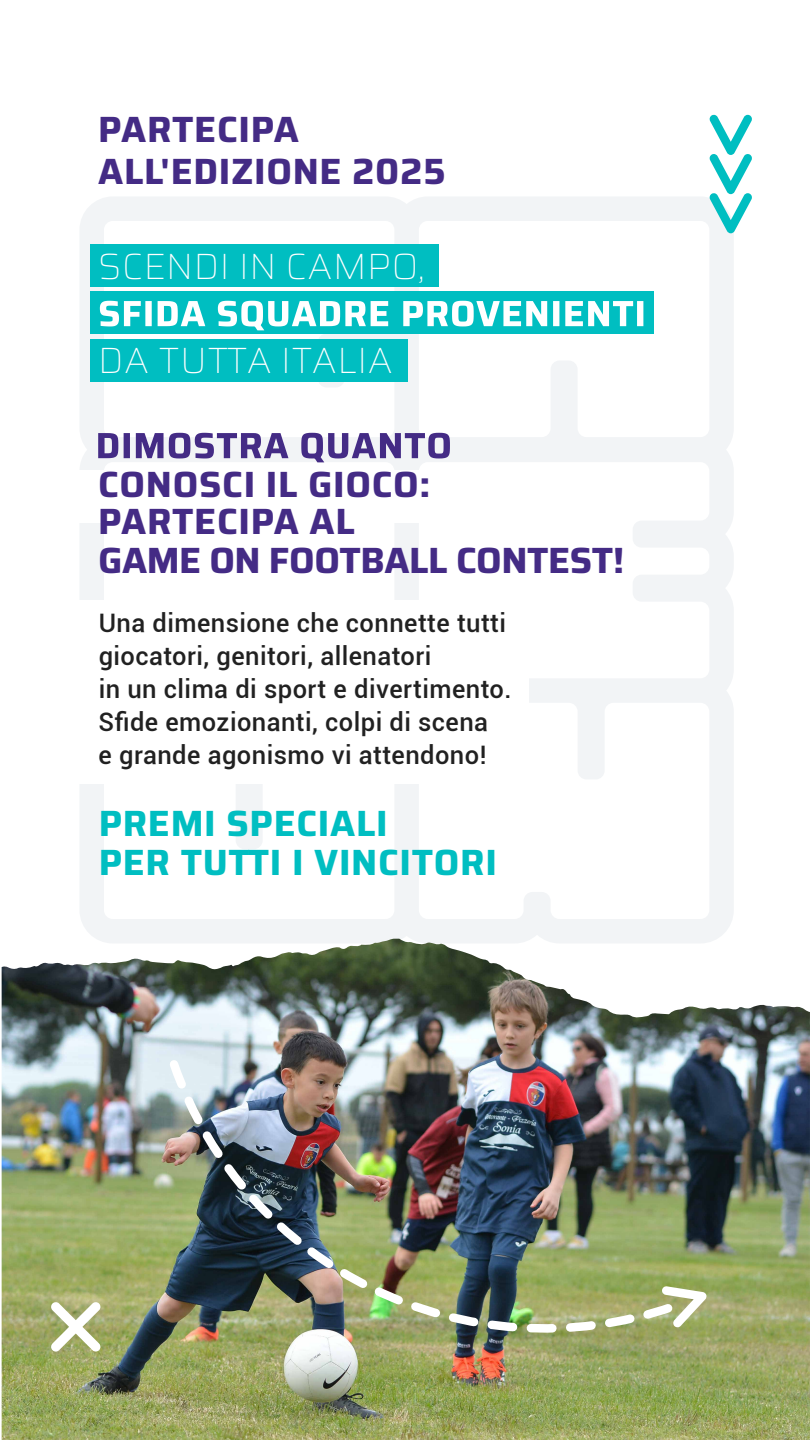
<style>
.page{position:relative;width:810px;height:1440px;background:#fff}
.page>*{position:absolute;margin:0;border:0;box-sizing:border-box;transform-origin:0 0}
.t1{font:700 36.53px/38px "Saira";letter-spacing:-.015em;color:#442b85}
.t2{font:700 36.53px/39px "Saira";letter-spacing:.02em;color:#00bec1}
.t3{font:100 36.53px "Saira";letter-spacing:.02em;color:#fff}
.t4{font:700 36.53px/42.8px "Saira";letter-spacing:.02em;color:#442b85}
.t5{font:500 25.5px/33px "Roboto";letter-spacing:.015em;color:#212121}
</style>
<div class="page">
<svg style="left:80px;top:197px;width:654px;height:742px"></svg>
<div style="left:236px;top:773px;width:27px;height:76px;background:#f2f4f6;border-radius:9px"></div>
<img style="left:2px;top:939px;width:808px;height:501px">
<svg style="left:709px;top:114px;width:43px;height:119px"></svg>
<svg style="left:51px;top:1302px;width:50px;height:50px"></svg>
<div style="left:75px;top:470px;width:396px;height:52px;background:#fff"></div>
<div style="left:90px;top:244px;width:348px;height:43px;background:#00bec1"></div>
<div style="left:90px;top:291px;width:564px;height:43px;background:#00bec1"></div>
<div style="left:90px;top:339px;width:317px;height:42px;background:#00bec1"></div>
<svg style="left:100px;top:301px;width:543px;height:29px"></svg>
<svg style="left:98px;top:433px;width:352px;height:29px"></svg>
<div style="left:77px;top:601px;width:451px;height:183px;background:#fff"></div>
<img style="left:163px;top:1054px;width:521px;height:324px">
<svg style="left:662px;top:1286px;width:45px;height:42px"></svg>
<h1 class="t4" style="left:98px;top:107px;width:349px">PARTECIPA<br>ALL'EDIZIONE 2025</h1>
<h1 class="t3" style="left:98px;top:236px;width:328px">SCENDI IN CAMPO,</h1>
<h1 class="t3" style="left:98px;top:331px;width:296px">DA TUTTA ITALIA</h1>
<h1 class="t1" style="left:98px;top:464px;width:528px">CONOSCI IL GIOCO:<br>PARTECIPA AL<br>GAME ON FOOTBALL CONTEST!</h1>
<p class="t5" style="left:99px;top:606px;width:414px">Una dimensione che connette tutti giocatori, genitori, allenatori<br>in un clima di sport e divertimento.<br>Sfide emozionanti, colpi di scena<br>e grande agonismo vi attendono!</p>
<h1 class="t2" style="left:99px;top:803px;width:400px">PREMI SPECIALI<br>PER TUTTI I VINCITORI</h1>
</div>
